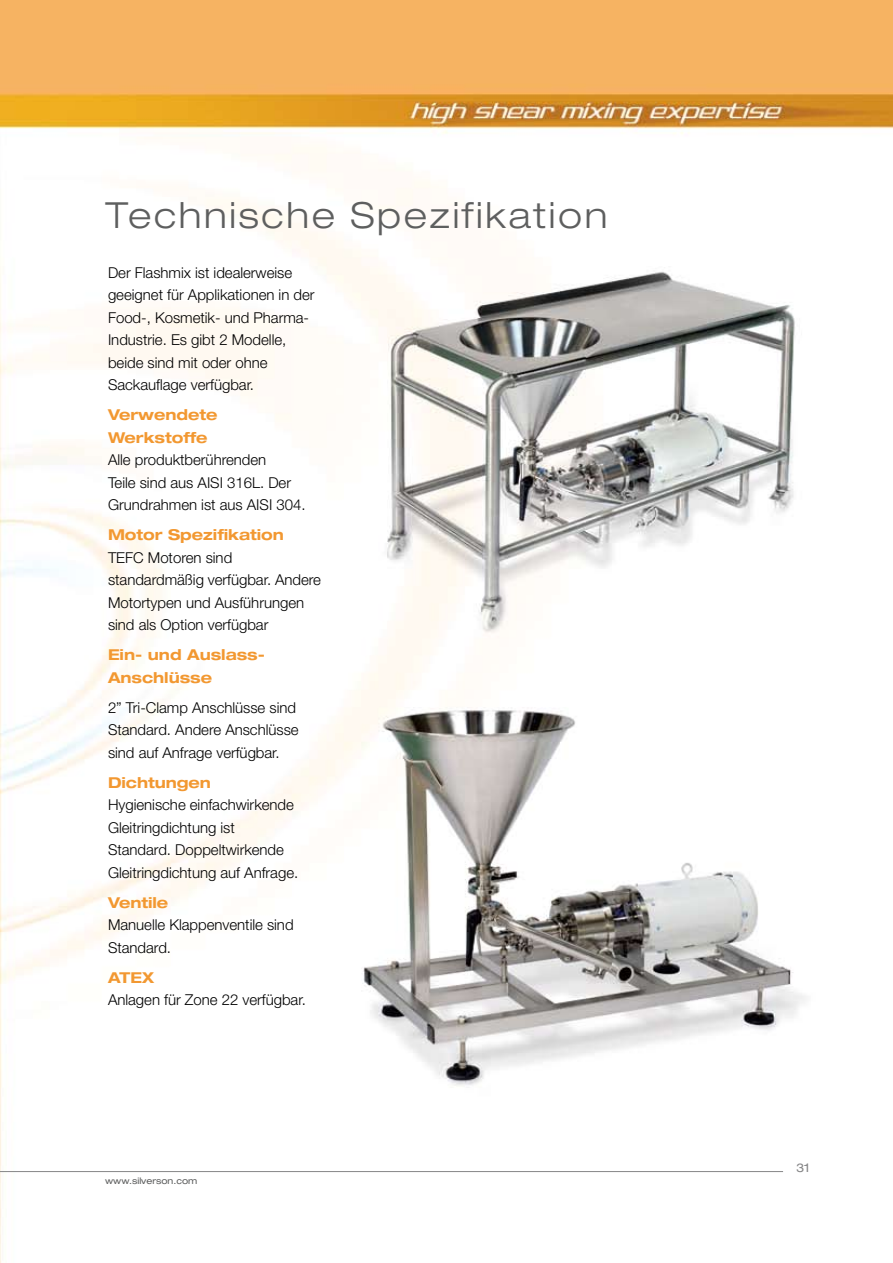
<style>
.page{position:relative;width:893px;height:1263px;background:#fff}
.page>*{position:absolute;margin:0;border:0;box-sizing:border-box;transform-origin:0 0}
.t1{font:300 expanded 36px "Helvetica Neue LT";letter-spacing:.075em;color:#5e5f5f}
.t2{font:300 15px/22.5px "Helvetica Neue LT";color:#000}
.t3{font:700 expanded 15px/22.5px "Helvetica Neue LT";color:#f29831}
.t4{font:expanded 12px "Helvetica Neue LT";color:#868687}
.t5{font:expanded 9px "Helvetica Neue LT";color:#5e5f5f}
.s1{font-weight:700;font-stretch:expanded;color:#f29831}
</style>
<div class="page">
<img style="left:0;top:0;width:893px;height:1263px">
<hr style="left:0;top:1171px;width:783px;height:1px;background:#868687">
<p class="t1" style="left:105px;top:194px;width:504px">Technische Spezifikation</p>
<p class="t2" style="left:108px;top:261px;width:208px">Der Flashmix ist idealerweise geeignet für Applikationen in der<br>Food-, Kosmetik- und Pharma-<br>Industrie. Es gibt 2 Modelle, beide sind mit oder ohne<br>Sackauflage verfügbar.</p>
<p class="t2" style="left:108px;top:403px;width:199px"><span class="s1">Verwendete<br>Werkstoffe<br></span>Alle produktberührenden<br>Teile sind aus AISI 316L. Der<br>Grundrahmen ist aus AISI 304.</p>
<p class="t2" style="left:108px;top:523px;width:215px"><span class="s1">Motor Spezifikation<br></span>TEFC Motoren sind standardmäßig verfügbar. Andere<br>Motortypen und Ausführungen sind als Option verfügbar</p>
<p class="t3" style="left:108px;top:643px;width:159px">Ein- und Auslass-<br>Anschlüsse</p>
<p class="t2" style="left:108px;top:696px;width:192px">2” Tri-Clamp Anschlüsse sind<br>Standard. Andere Anschlüsse sind auf Anfrage verfügbar.</p>
<p class="t2" style="left:108px;top:771px;width:192px"><span class="s1">Dichtungen<br></span>Hygienische einfachwirkende<br>Gleitringdichtung ist<br>Standard. Doppeltwirkende<br>Gleitringdichtung auf Anfrage.</p>
<p class="t2" style="left:108px;top:891px;width:187px"><span class="s1">Ventile<br></span>Manuelle Klappenventile sind<br>Standard.</p>
<p class="t2" style="left:108px;top:966px;width:199px"><span class="s1">ATEX<br></span>Anlagen für Zone 22 verfügbar.</p>
<p class="t5" style="left:105px;top:1175px;width:94px">www.silverson.com</p>
<p class="t4" style="left:796px;top:1160px;width:15px">31</p>
</div>
